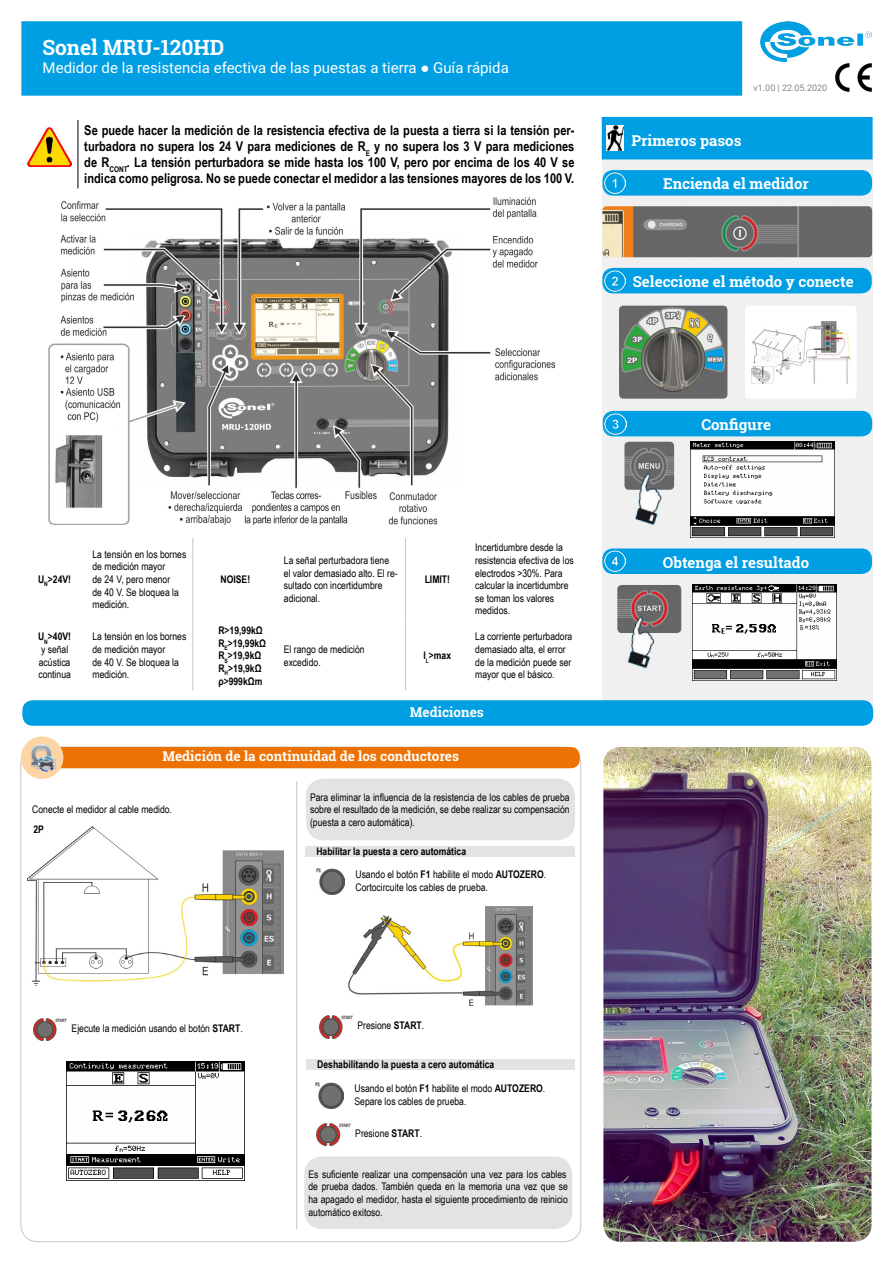
<style>
.page{position:relative;width:893px;height:1263px;background:#fff}
.page>*{position:absolute;margin:0;border:0;box-sizing:border-box;transform-origin:0 0}
.t1{font:700 21px "Roboto Slab";letter-spacing:-.005em;color:#fff}
.t2{font:700 15px "Roboto Slab";color:#fff}
.t3{font:15px "Roboto";color:#fff}
.t4{font:700 13.5px/16.2px "Arial Narrow";color:#000;text-align:justify}
.t5{font:700 13.5px "Roboto Slab";color:#fff}
.t6{font:10.5px/12.6px "Arial Narrow";color:#000}
.t7{font:700 10.5px/12.6px "Arial Narrow";color:#000}
.t8{font:9px "Roboto";color:#878787}
.s1{font-family:"Arial Narrow";font-weight:700}
.s2{font-weight:700}
</style>
<div class="page">
<div style="left:602px;top:118px;width:270px;height:589px;background:#f0f0f0"></div>
<div style="left:21px;top:21px;width:721px;height:75px;background:#009fe3;border:2px solid #009fe3"></div>
<img style="left:49px;top:198px;width:505px;height:326px">
<img style="left:761px;top:21px;width:111px;height:41px">
<img style="left:836px;top:64px;width:36px;height:28px">
<img style="left:603px;top:747px;width:268px;height:495px">
<div style="left:22px;top:700px;width:851px;height:26px;background:#009fe3;border-radius:10px"></div>
<hr style="left:78px;top:120px;width:1px;height:68px;background:#000">
<img style="left:27px;top:127px;width:45px;height:40px">
<hr style="left:192px;top:538px;width:1px;height:82px;background:#c6c6c6">
<hr style="left:192px;top:620px;width:1px;height:70px;background:#c6c6c6">
<hr style="left:405px;top:538px;width:1px;height:82px;background:#c6c6c6">
<hr style="left:405px;top:620px;width:1px;height:70px;background:#c6c6c6">
<div style="left:42px;top:747px;width:538px;height:21px;background:#ee7203;border-radius:9px"></div>
<div style="left:21px;top:736px;width:42px;height:43px;background:#fdd5a5;border-radius:50%"></div>
<img style="left:30px;top:742px;width:33px;height:30px">
<img style="left:690px;top:442px;width:144px;height:96px">
<img style="left:624px;top:442px;width:50px;height:48px">
<img style="left:632px;top:469px;width:34px;height:57px">
<img style="left:617px;top:585px;width:64px;height:48px">
<img style="left:625px;top:612px;width:34px;height:57px">
<img style="left:692px;top:585px;width:145px;height:96px">
<img style="left:602px;top:206px;width:270px;height:51px">
<div style="left:602px;top:117px;width:271px;height:42px;background:#009fe3"></div>
<img style="left:607px;top:126px;width:16px;height:25px">
<div style="left:602px;top:170px;width:270px;height:26px;background:#009fe3;border-radius:10px"></div>
<div style="left:602px;top:268px;width:270px;height:25px;background:#009fe3;border-radius:10px"></div>
<div style="left:603px;top:411px;width:269px;height:25px;background:#009fe3;border-radius:10px"></div>
<img style="left:605px;top:172px;width:21px;height:21px">
<img style="left:605px;top:270px;width:21px;height:21px">
<img style="left:605px;top:413px;width:21px;height:21px">
<div style="left:602px;top:548px;width:270px;height:26px;background:#009fe3;border-radius:10px"></div>
<img style="left:605px;top:551px;width:21px;height:21px">
<img style="left:619px;top:306px;width:108px;height:93px">
<div style="left:745px;top:306px;width:112px;height:93px;background:#fff;border-radius:4px"></div>
<img style="left:751px;top:321px;width:99px;height:62px">
<div style="left:306px;top:846px;width:269px;height:10px;background:#e3e3e3"></div>
<div style="left:307px;top:1059px;width:268px;height:11px;background:#e3e3e3"></div>
<img style="left:28px;top:826px;width:256px;height:160px">
<img style="left:66px;top:1062px;width:179px;height:119px">
<img style="left:33px;top:1019px;width:34px;height:22px">
<div style="left:306px;top:778px;width:269px;height:62px;background:#e3e3e3;border-radius:18px"></div>
<img style="left:348px;top:906px;width:185px;height:99px">
<img style="left:319px;top:1016px;width:33px;height:22px">
<img style="left:316px;top:868px;width:29px;height:26px">
<img style="left:317px;top:1123px;width:33px;height:22px">
<img style="left:315px;top:1082px;width:29px;height:26px">
<div style="left:304px;top:1156px;width:268px;height:73px;background:#e3e3e3;border-radius:18px"></div>
<hr style="left:296px;top:781px;width:1px;height:448px;background:#c6c6c6">
<h1 class="t1" style="left:43px;top:33px;width:183px">Sonel MRU-120HD</h1>
<h2 class="t3" style="left:43px;top:57px;width:468px">Medidor de la resistencia efectiva de las puestas a tierra <span class="s1">●</span> Guía rápida</h2>
<p class="t4" style="left:84px;top:121px;width:492px">Se puede hacer la medición de la resistencia efectiva de la puesta a tierra si la tensión per&shy;turbadora no supera los 24 V para mediciones de R<sub>E</sub> y no supera los 3 V para mediciones de R<sub>CONT</sub>. La tensión perturbadora se mide hasta los 100 V, pero por encima de los 40 V se indica como peligrosa. No se puede conectar el medidor a las tensiones mayores de los 100 V.</p>
<p class="t7" style="left:38px;top:572px;width:35px">U<sub>N</sub>&gt;24V!</p>
<p class="t6" style="left:93px;top:547px;width:95px">La tensión en los bornes de medición mayor<br>de 24 V, pero menor<br>de 40 V. Se bloquea la medición.</p>
<p class="t7" style="left:221px;top:572px;width:31px">NOISE!</p>
<p class="t6" style="left:284px;top:554px;width:115px">La señal perturbadora tiene el valor demasiado alto. El re&shy;sultado con incertidumbre adicional.</p>
<p class="t7" style="left:425px;top:572px;width:27px">LIMIT!</p>
<p class="t6" style="left:475px;top:541px;width:100px">Incertidumbre desde la resistencia efectiva de los electrodos &gt;30%. Para calcular la incertidumbre se toman los valores medidos.</p>
<p class="t6" style="left:38px;top:630px;width:35px"><span class="s2">U</span><sub>N</sub><span class="s2">&gt;40V! </span>y señal acústica continua</p>
<p class="t6" style="left:93px;top:630px;width:95px">La tensión en los bornes de medición mayor<br>de 40 V. Se bloquea la medición.</p>
<p class="t7" style="left:218px;top:624px;width:49px">R&gt;19,99kΩ<br>R<sub>E</sub>&gt;19,99kΩ<br>R<sub>S</sub>&gt;19,9kΩ<br>R<sub>H</sub>&gt;19,9kΩ ρ&gt;999kΩm</p>
<p class="t6" style="left:284px;top:643px;width:82px">El rango de medición excedido.</p>
<p class="t7" style="left:423px;top:649px;width:29px">I<sub>L</sub>&gt;max</p>
<p class="t6" style="left:475px;top:630px;width:99px">La corriente perturbadora demasiado alta, el error de la medición puede ser mayor que el básico.</p>
<p class="t5" style="left:410px;top:703px;width:75px">Mediciones</p>
<p class="t5" style="left:162px;top:747px;width:298px">Medición de la continuidad de los conductores</p>
<p class="t6" style="left:32px;top:802px;width:141px">Conecte el medidor al cable medido.</p>
<p class="t7" style="left:33px;top:822px;width:12px">2P</p>
<p class="t6" style="left:72px;top:1021px;width:173px">Ejecute la medición usando el botón <span class="s2">START</span>.</p>
<p class="t6" style="left:310px;top:790px;width:261px;text-align:justify">Para eliminar la influencia de la resistencia de los cables de prueba sobre el resultado de la medición, se debe realizar su compensación (puesta a cero automática).</p>
<p class="t7" style="left:316px;top:844px;width:151px">Habilitar la puesta a cero automática</p>
<p class="t6" style="left:355px;top:868px;width:192px">Usando el botón <span class="s2">F1</span> habilite el modo <span class="s2">AUTOZERO</span>.<br>Cortocircuite los cables de prueba.</p>
<p class="t6" style="left:357px;top:1019px;width:68px">Presione <span class="s2">START</span>.</p>
<p class="t7" style="left:317px;top:1058px;width:179px">Deshabilitando la puesta a cero automática</p>
<p class="t6" style="left:354px;top:1082px;width:192px">Usando el botón <span class="s2">F1</span> habilite el modo <span class="s2">AUTOZERO</span>.<br>Separe los cables de prueba.</p>
<p class="t6" style="left:355px;top:1126px;width:68px">Presione <span class="s2">START</span>.</p>
<p class="t6" style="left:308px;top:1167px;width:261px">Es suficiente realizar una compensación una vez para los cables de prueba dados. También queda en la memoria una vez que se ha apagado el medidor, hasta el siguiente procedimiento de reinicio automático exitoso.</p>
<p class="t8" style="left:753px;top:81px;width:75px">v1.00 | 22.05.2020</p>
<h2 class="t2" style="left:631px;top:130px;width:111px">Primeros pasos</h2>
<h2 class="t2" style="left:663px;top:173px;width:147px">Encienda el medidor</h2>
<h2 class="t2" style="left:633px;top:271px;width:222px">Seleccione el método y conecte</h2>
<h2 class="t2" style="left:701px;top:414px;width:71px">Configure</h2>
<h2 class="t2" style="left:663px;top:552px;width:148px">Obtenga el resultado</h2>
</div>
